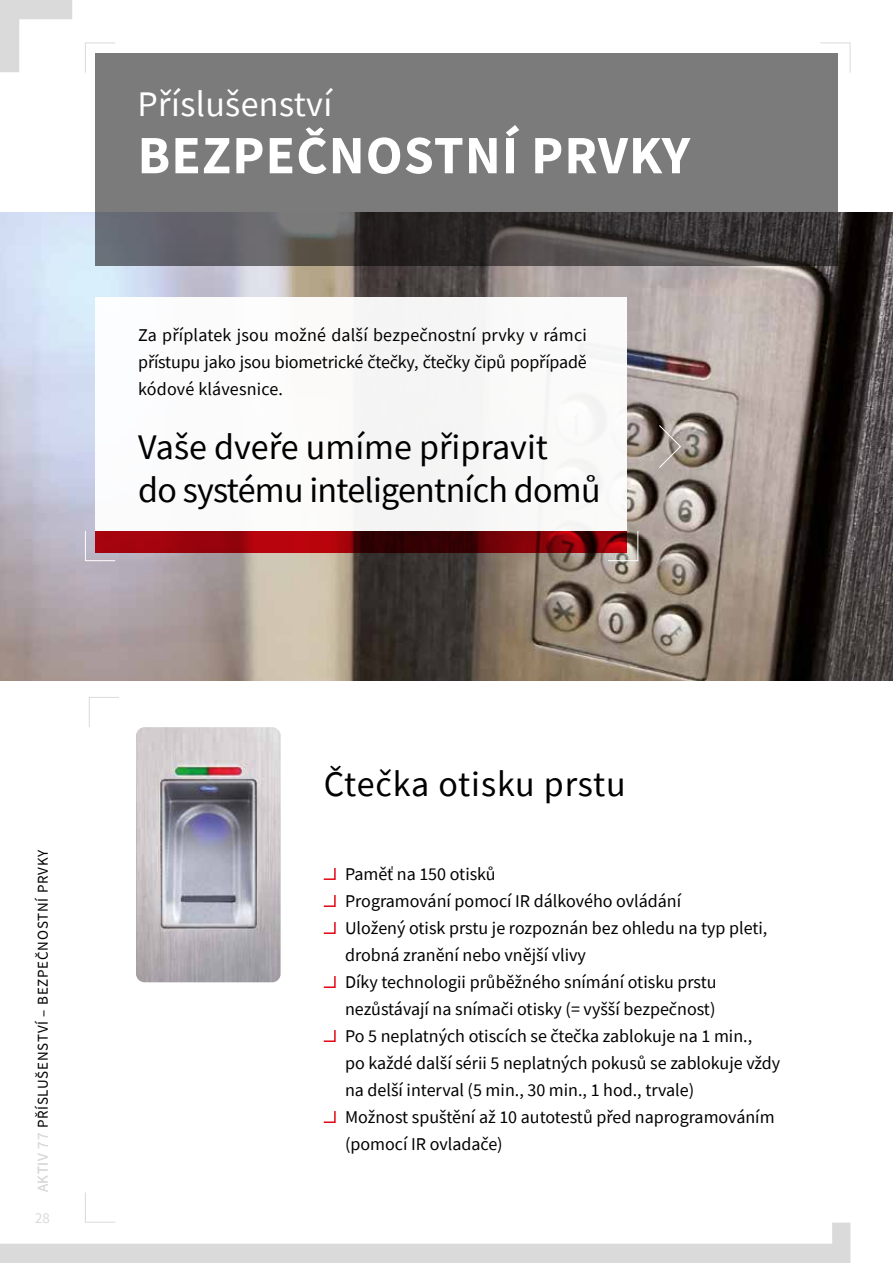
<style>
.page{position:relative;width:893px;height:1263px;background:#fff}
.page>*{position:absolute;margin:0;border:0;box-sizing:border-box;transform-origin:0 0}
.t1{font:700 54px "Source Sans Pro";letter-spacing:.02em;color:#fff}
.t2{font:36px/43.2px "Source Sans Pro";letter-spacing:-.02em;color:#000}
.t3{font:36px "Source Sans Pro";letter-spacing:.025em;color:#000}
.t4{font:36px "Source Sans Pro";letter-spacing:.01em;color:#fff}
.t5{font:18px/27px "Source Sans Pro";color:#000;text-align:justify}
.t6{font:15px "Source Sans Pro";letter-spacing:.05em;color:#000}
.t7{font:15px "Source Sans Pro";color:#dadada}
.s1{color:#dadada}
</style>
<div class="page">
<svg style="left:0;top:0;width:72px;height:72px"></svg>
<svg style="left:820px;top:42px;width:31px;height:31px"></svg>
<svg style="left:0;top:1192px;width:850px;height:71px"></svg>
<img style="left:0;top:213px;width:893px;height:467px">
<div style="left:96px;top:298px;width:531px;height:233px;background:#fff"></div>
<svg style="left:96px;top:53px;width:742px;height:213px;background:#6f6d6d"></svg>
<svg style="left:116px;top:531px;width:491px;height:21px;background:#7d0208"></svg>
<svg style="left:85px;top:42px;width:31px;height:31px"></svg>
<svg style="left:85px;top:530px;width:31px;height:31px"></svg>
<svg style="left:607px;top:530px;width:32px;height:31px"></svg>
<svg style="left:658px;top:424px;width:23px;height:45px"></svg>
<svg style="left:89px;top:697px;width:30px;height:30px"></svg>
<img style="left:136px;top:727px;width:145px;height:255px">
<svg style="left:323px;top:868px;width:13px;height:12px"></svg>
<svg style="left:323px;top:895px;width:13px;height:12px"></svg>
<svg style="left:323px;top:922px;width:13px;height:12px"></svg>
<svg style="left:323px;top:976px;width:13px;height:12px"></svg>
<svg style="left:323px;top:1030px;width:13px;height:12px"></svg>
<svg style="left:323px;top:1111px;width:13px;height:12px"></svg>
<h2 class="t4" style="left:138px;top:81px;width:196px">Příslušenství</h2>
<h1 class="t1" style="left:138px;top:119px;width:554px">BEZPEČNOSTNÍ PRVKY</h1>
<p class="t5" style="left:138px;top:321px;width:450px">Za příplatek jsou možné další bezpečnostní prvky v rámci přístupu jako jsou biometrické čtečky, čtečky čipů popřípadě kódové klávesnice.</p>
<h2 class="t2" style="left:138px;top:425px;width:464px">Vaše dveře umíme připravit<br>do systému inteligentních domů</h2>
<p class="t6" style="left:33px;top:1192px;width:344px;rotate:-90deg"><span class="s1">AKTIV 77</span> PŘÍSLUŠENSTVÍ – BEZPEČNOSTNÍ PRVKY</p>
<p class="t7" style="left:35px;top:1208px;width:16px">28</p>
<h2 class="t3" style="left:324px;top:761px;width:304px">Čtečka otisku prstu</h2>
<p class="t5" style="left:345px;top:860px;width:437px;text-align:left">Paměť na 150 otisků<br>Programování pomocí IR dálkového ovládání<br>Uložený otisk prstu je rozpoznán bez ohledu na typ pleti, drobná zranění nebo vnější vlivy<br>Díky technologii průběžného snímání otisku prstu nezůstávají na snímači otisky (= vyšší bezpečnost)<br>Po 5 neplatných otiscích se čtečka zablokuje na 1 min.,<br>po každé další sérii 5 neplatných pokusů se zablokuje vždy na delší interval (5 min., 30 min., 1 hod., trvale)<br>Možnost spuštění až 10 autotestů před naprogramováním (pomocí IR ovladače)</p>
</div>
